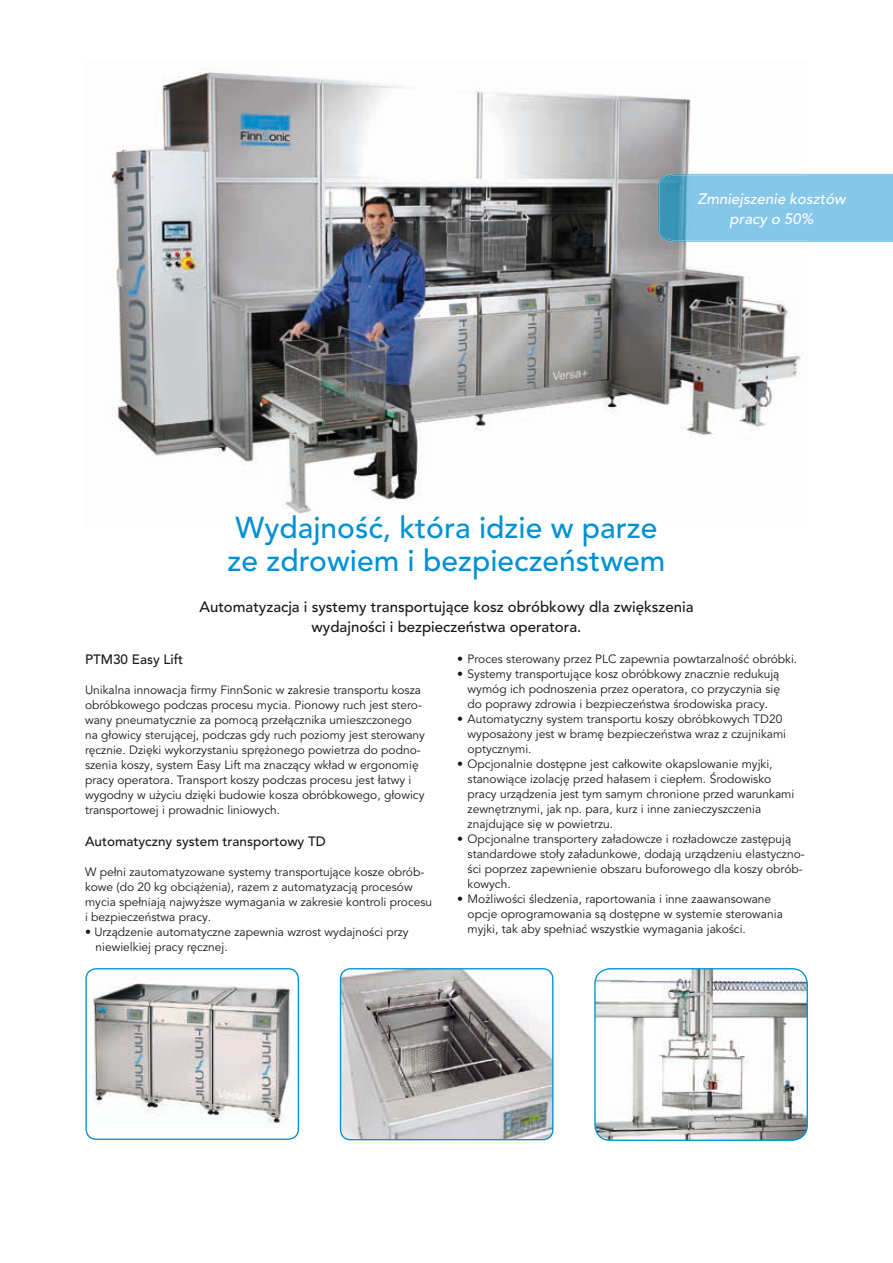
<style>
.page{position:relative;width:893px;height:1263px;background:#fff}
.page>*{position:absolute;margin:0;border:0;box-sizing:border-box;transform-origin:0 0}
.t1{font:500 30px/33px "Avenir LT Pro";color:#0091d4}
.t2{font:500 15px/19.5px "Avenir LT Pro";color:#1a171c;text-align:center}
.t3{font:italic 500 15px/19.5px "Avenir LT Pro";color:#fff;text-align:center}
.t4{font:500 13.5px "Avenir LT Pro";color:#1a171c}
.t5{font:12px/15px "Avenir LT Pro";color:#1a171c}
</style>
<div class="page">
<img style="left:111px;top:68px;width:697px;height:446px">
<svg style="left:340px;top:968px;width:213px;height:172px;background:#acadaf"></svg>
<svg style="left:85px;top:968px;width:214px;height:172px"></svg>
<svg style="left:594px;top:968px;width:214px;height:173px"></svg>
<div style="left:808px;top:175px;width:85px;height:65px;background:#85c7e9"></div>
<hr style="left:808px;top:174px;width:85px;height:1px;background:#85c7e9">
<hr style="left:808px;top:240px;width:85px;height:2px;background:#85c7e9">
<img style="left:658px;top:174px;width:150px;height:68px">
<p class="t3" style="left:698px;top:190px;width:150px">Zmniejszenie kosztów pracy o 50%</p>
<h1 class="t1" style="left:228px;top:512px;width:439px">Wydajność, która idzie w parze ze zdrowiem i bezpieczeństwem</h1>
<p class="t2" style="left:199px;top:597px;width:496px">Automatyzacja i systemy transportujące kosz obróbkowy dla zwiększenia wydajności i bezpieczeństwa operatora.</p>
<p class="t4" style="left:85px;top:652px;width:100px">PTM30 Easy Lift</p>
<p class="t5" style="left:85px;top:683px;width:342px">Unikalna innowacja firmy FinnSonic w zakresie transportu kosza obróbkowego podczas procesu mycia. Pionowy ruch jest stero&shy;wany pneumatycznie za pomocą przełącznika umieszczonego na głowicy sterującej, podczas gdy ruch poziomy jest sterowany ręcznie. Dzięki wykorzystaniu sprężonego powietrza do podno&shy;szenia koszy, system Easy Lift ma znaczący wkład w ergonomię pracy operatora. Transport koszy podczas procesu jest łatwy i wygodny w użyciu dzięki budowie kosza obróbkowego, głowicy transportowej i prowadnic liniowych.</p>
<p class="t4" style="left:85px;top:833px;width:242px">Automatyczny system transportowy TD</p>
<p class="t5" style="left:85px;top:864px;width:349px">W pełni zautomatyzowane systemy transportujące kosze obrób&shy;kowe (do 20 kg obciążenia), razem z automatyzacją procesów mycia spełniają najwyższe wymagania w zakresie kontroli procesu i bezpieczeństwa pracy.</p>
<p class="t5" style="left:96px;top:924px;width:315px;text-indent:-10px">• Urządzenie automatyczne zapewnia wzrost wydajności przy niewielkiej pracy ręcznej.</p>
<p class="t5" style="left:457px;top:652px;width:342px">• Proces sterowany przez PLC zapewnia powtarzalność obróbki.</p>
<p class="t5" style="left:468px;top:667px;width:314px;text-align:justify;text-indent:-10px">• Systemy transportujące kosz obróbkowy znacznie redukują wymóg ich podnoszenia przez operatora, co przyczynia się do poprawy zdrowia i bezpieczeństwa środowiska pracy.</p>
<p class="t5" style="left:468px;top:712px;width:320px;text-indent:-10px">• Automatyczny system transportu koszy obróbkowych TD20 wyposażony jest w bramę bezpieczeństwa wraz z czujnikami optycznymi.</p>
<p class="t5" style="left:468px;top:757px;width:328px;text-indent:-10px">• Opcjonalnie dostępne jest całkowite okapslowanie myjki, stanowiące izolację przed hałasem i ciepłem. Środowisko pracy urządzenia jest tym samym chronione przed warunkami zewnętrznymi, jak np. para, kurz i inne zanieczyszczenia znajdujące się w powietrzu.</p>
<p class="t5" style="left:468px;top:832px;width:339px;text-indent:-10px">• Opcjonalne transportery załadowcze i rozładowcze zastępują standardowe stoły załadunkowe, dodają urządzeniu elastyczno&shy;ści poprzez zapewnienie obszaru buforowego dla koszy obrób&shy;kowych.</p>
<p class="t5" style="left:468px;top:892px;width:317px;text-indent:-10px">• Możliwości śledzenia, raportowania i inne zaawansowane opcje oprogramowania są dostępne w systemie sterowania myjki, tak aby spełniać wszystkie wymagania jakości.</p>
</div>
